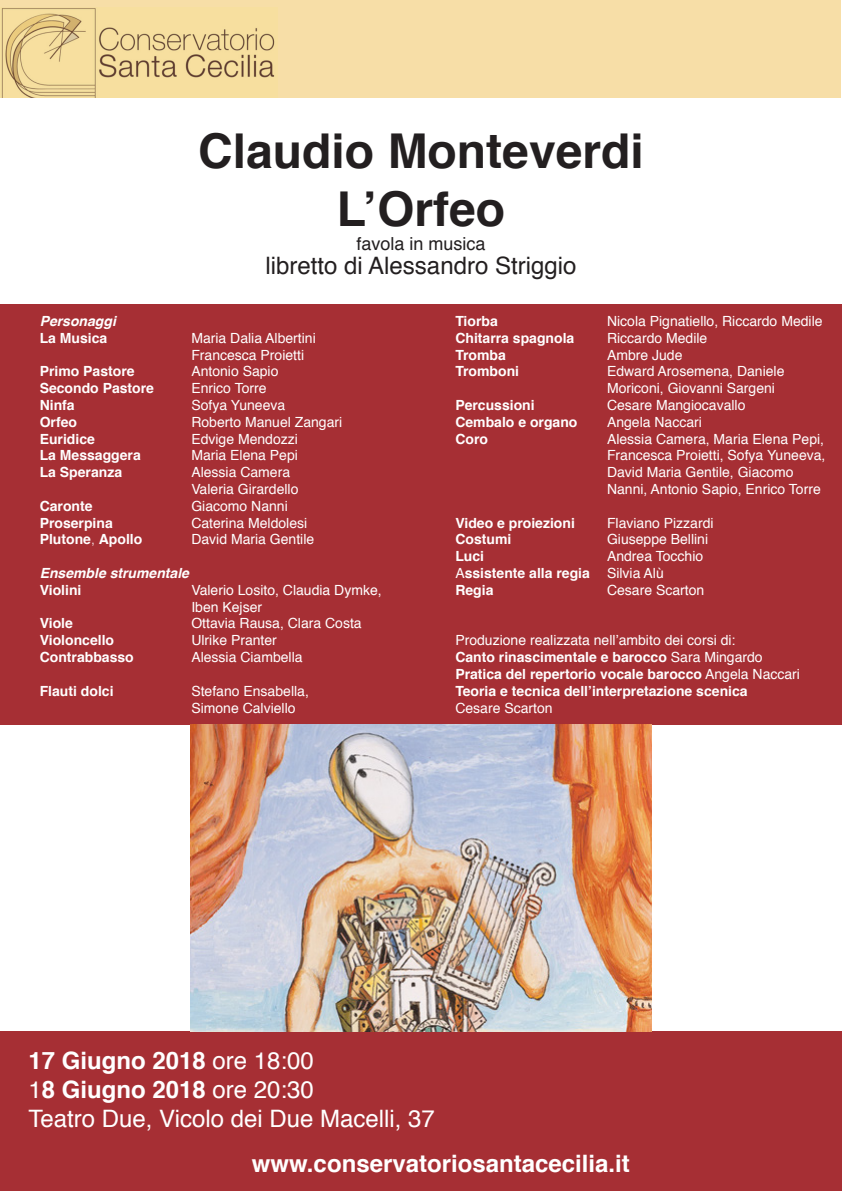
<style>
.page{position:relative;width:842px;height:1191px;background:#fff}
.page>*{position:absolute;margin:0;border:0;box-sizing:border-box;transform-origin:0 0}
.t1{font:700 48px "Helvetica";color:#231f20}
.t2{font:700 24px "Helvetica";color:#fff}
.t3{font:24px "Helvetica";color:#fff}
.t4{font:24px "Helvetica";color:#231f20}
.t5{font:18px "Helvetica";color:#231f20}
.t6{font:14px/16.8px "Helvetica";color:#fff}
.t7{font:700 14px "Helvetica";color:#fff}
.t8{font:italic 700 14px "Helvetica";color:#fff}
.s1{font-weight:300}
.s2{font-weight:400}
</style>
<div class="page">
<div style="left:0;top:0;width:841px;height:98px;background:#f7dea7"></div>
<div style="left:0;top:304px;width:842px;height:420px;background:#a62f34"></div>
<div style="left:0;top:1031px;width:842px;height:160px;background:#a62f34"></div>
<img style="left:1px;top:8px;width:274px;height:90px">
<img style="left:190px;top:724px;width:461px;height:307px">
<p class="t1" style="left:198px;top:113px;width:447px">Claudio Monteverdi</p>
<p class="t1" style="left:337px;top:170px;width:170px">L’Orfeo</p>
<p class="t5" style="left:356px;top:230px;width:131px">favola in musica</p>
<p class="t4" style="left:266px;top:247px;width:312px">libretto di Alessandro Striggio</p>
<p class="t8" style="left:40px;top:309px;width:78px">Personaggi</p>
<p class="t7" style="left:40px;top:326px;width:69px">La Musica</p>
<p class="t6" style="left:191px;top:330px;width:126px">Maria Dalia Albertini</p>
<p class="t6" style="left:191px;top:347px;width:114px">Francesca Proietti</p>
<p class="t7" style="left:40px;top:360px;width:96px">Primo Pastore</p>
<p class="t6" style="left:191px;top:363px;width:89px">Antonio Sapio</p>
<p class="t7" style="left:40px;top:377px;width:116px">Secondo Pastore</p>
<p class="t6" style="left:191px;top:380px;width:77px">Enrico Torre</p>
<p class="t7" style="left:40px;top:394px;width:36px">Ninfa</p>
<p class="t6" style="left:191px;top:397px;width:95px">Sofya Yuneeva</p>
<p class="t7" style="left:40px;top:410px;width:39px">Orfeo</p>
<p class="t6" style="left:191px;top:414px;width:152px">Roberto Manuel Zangari</p>
<p class="t7" style="left:40px;top:427px;width:57px">Euridice</p>
<p class="t6" style="left:191px;top:431px;width:108px">Edvige Mendozzi</p>
<p class="t7" style="left:40px;top:444px;width:103px">La Messaggera</p>
<p class="t6" style="left:191px;top:447px;width:108px">Maria Elena Pepi</p>
<p class="t7" style="left:40px;top:461px;width:84px">La Speranza</p>
<p class="t6" style="left:191px;top:464px;width:100px">Alessia Camera</p>
<p class="t6" style="left:191px;top:481px;width:109px">Valeria Girardello</p>
<p class="t7" style="left:40px;top:494px;width:54px">Caronte</p>
<p class="t6" style="left:191px;top:498px;width:98px">Giacomo Nanni</p>
<p class="t7" style="left:40px;top:511px;width:75px">Proserpina</p>
<p class="t6" style="left:191px;top:515px;width:117px">Caterina Meldolesi</p>
<p class="t7" style="left:40px;top:528px;width:104px">Plutone<span class="s1">,</span> Apollo</p>
<p class="t6" style="left:191px;top:531px;width:124px">David Maria Gentile</p>
<p class="t8" style="left:40px;top:561px;width:151px">Ensemble strumentale</p>
<p class="t7" style="left:40px;top:578px;width:43px">Violini</p>
<p class="t6" style="left:191px;top:582px;width:192px">Valerio Losito, Claudia Dymke,<br>Iben Kejser</p>
<p class="t7" style="left:40px;top:612px;width:35px">Viole</p>
<p class="t6" style="left:191px;top:615px;width:172px">Ottavia Rausa, Clara Costa</p>
<p class="t7" style="left:40px;top:629px;width:76px">Violoncello</p>
<p class="t6" style="left:191px;top:632px;width:87px">Ulrike Pranter</p>
<p class="t7" style="left:40px;top:646px;width:96px">Contrabbasso</p>
<p class="t6" style="left:191px;top:649px;width:113px">Alessia Ciambella</p>
<p class="t7" style="left:40px;top:679px;width:75px">Flauti dolci</p>
<p class="t6" style="left:191px;top:683px;width:119px">Stefano Ensabella,</p>
<p class="t6" style="left:191px;top:699px;width:106px">Simone Calviello</p>
<p class="t7" style="left:455px;top:310px;width:44px">Tiorba</p>
<p class="t6" style="left:607px;top:313px;width:217px">Nicola Pignatiello, Riccardo Medile</p>
<p class="t7" style="left:455px;top:326px;width:121px">Chitarra spagnola</p>
<p class="t6" style="left:607px;top:330px;width:102px">Riccardo Medile</p>
<p class="t7" style="left:455px;top:343px;width:52px">Tromba</p>
<p class="t6" style="left:607px;top:347px;width:77px">Ambre Jude</p>
<p class="t7" style="left:455px;top:360px;width:65px">Tromboni</p>
<p class="t6" style="left:607px;top:363px;width:179px">Edward Arosemena, Daniele<br>Moriconi, Giovanni Sargeni</p>
<p class="t7" style="left:455px;top:394px;width:81px">Percussioni</p>
<p class="t6" style="left:607px;top:397px;width:140px">Cesare Mangiocavallo</p>
<p class="t7" style="left:455px;top:410px;width:124px">Cembalo e organo</p>
<p class="t6" style="left:607px;top:414px;width:96px">Angela Naccari</p>
<p class="t7" style="left:455px;top:427px;width:34px">Coro</p>
<p class="t6" style="left:607px;top:431px;width:220px">Alessia Camera, Maria Elena Pepi, Francesca Proietti, Sofya Yuneeva, David Maria Gentile, Giacomo Nanni, Antonio Sapio, Enrico Torre</p>
<p class="t7" style="left:455px;top:511px;width:121px">Video e proiezioni</p>
<p class="t6" style="left:607px;top:515px;width:108px">Flaviano Pizzardi</p>
<p class="t7" style="left:455px;top:528px;width:57px">Costumi</p>
<p class="t6" style="left:607px;top:531px;width:103px">Giuseppe Bellini</p>
<p class="t7" style="left:455px;top:545px;width:30px">Luci</p>
<p class="t6" style="left:607px;top:548px;width:98px">Andrea Tocchio</p>
<p class="t7" style="left:455px;top:562px;width:210px"><span class="s2">A</span>ssistente alla regia <span class="s2">Silvia Alù</span></p>
<p class="t7" style="left:455px;top:578px;width:40px">Regia</p>
<p class="t6" style="left:607px;top:582px;width:99px">Cesare Scarton</p>
<p class="t6" style="left:455px;top:632px;width:282px">Produzione realizzata nell’ambito dei corsi di:</p>
<p class="t7" style="left:455px;top:646px;width:309px">Canto rinascimentale e barocco <span class="s2">Sara Mingardo</span></p>
<p class="t7" style="left:455px;top:662px;width:346px">Pratica del repertorio vocale barocco <span class="s2">Angela Naccari</span></p>
<p class="t7" style="left:455px;top:679px;width:294px">Teoria e tecnica dell’interpretazione scenica</p>
<p class="t6" style="left:455px;top:699px;width:99px">Cesare Scarton</p>
<p class="t2" style="left:28px;top:1041px;width:287px">17 Giugno 2018 <span class="s2">ore 18:00</span></p>
<p class="t2" style="left:28px;top:1070px;width:287px"><span class="s2">1</span>8 Giugno 2018 <span class="s2">ore 20:30</span></p>
<p class="t3" style="left:28px;top:1099px;width:408px">Teatro Due, Vicolo dei Due Macelli, 37</p>
<p class="t2" style="left:252px;top:1144px;width:379px">www.conservatoriosantacecilia.it</p>
</div>
